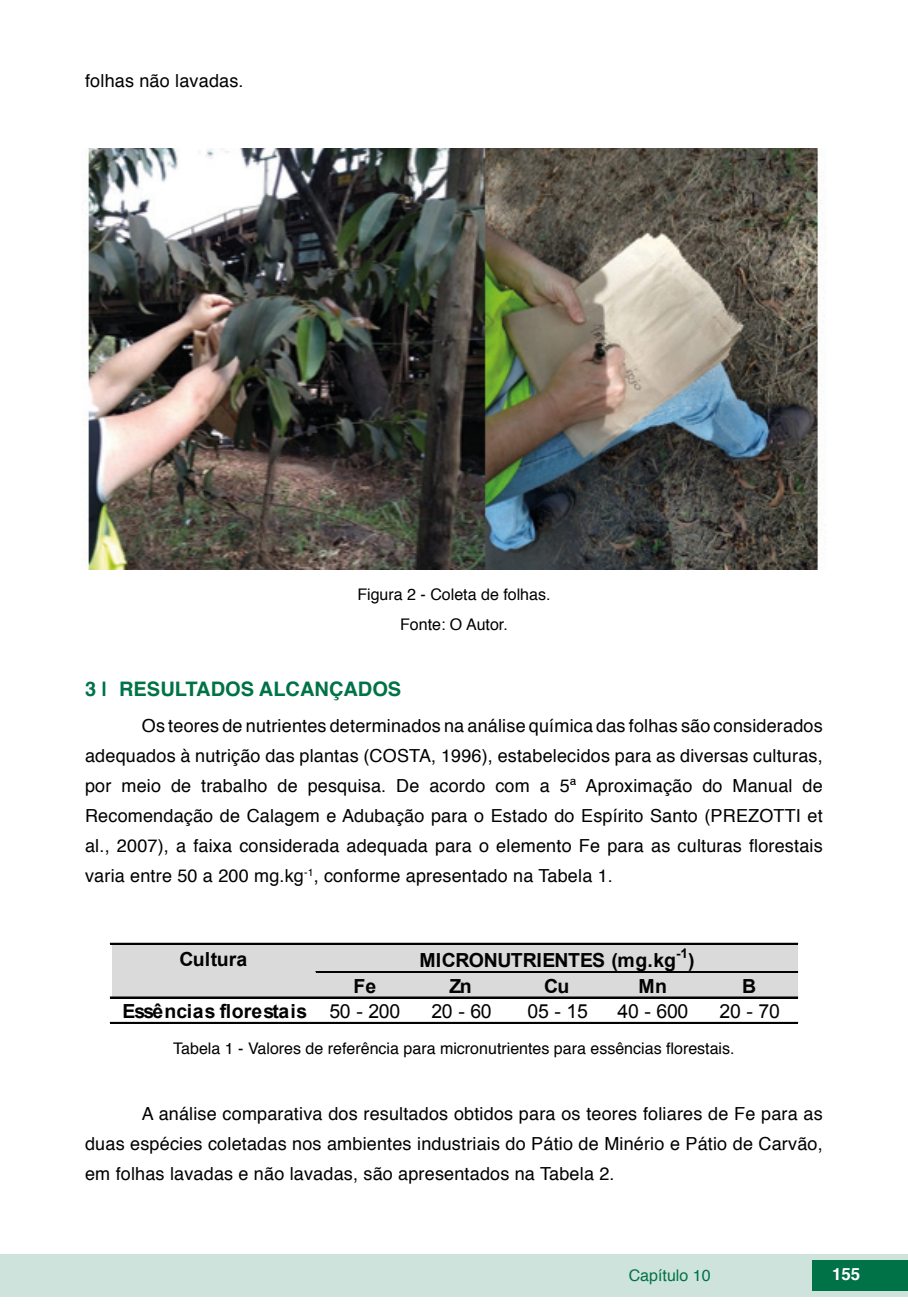
<style>
.page{position:relative;width:908px;height:1304px;background:#fff}
.page>*{position:absolute;margin:0;border:0;box-sizing:border-box;transform-origin:0 0}
.t1{font:700 20px "Helvetica";color:#007247}
.t2{font:700 19.4px "Arial";letter-spacing:-.005em;color:#020203}
.t3{font:19.4px "Arial";letter-spacing:-.02em;color:#020203}
.t4{font:700 19.4px "Arial";letter-spacing:-.025em;color:#020203}
.t5{font:18px/30px "Helvetica";letter-spacing:.01em;color:#000;text-align:justify}
.t6{font:700 16.8px "Helvetica";color:#fff}
.t7{font:16px/30.6px "Helvetica";color:#000;text-align:center}
.t8{font:16px "Helvetica";color:#007247}
.t9{font:700 13.4px "Arial";color:#020203}
.s1{font-weight:400}
</style>
<div class="page">
<div style="left:0;top:1254px;width:906px;height:43px;background:#cde3db"></div>
<div style="left:812px;top:1261px;width:95px;height:30px;background:#007247"></div>
<img style="left:83px;top:149px;width:742px;height:420px">
<div style="left:112px;top:945px;width:685px;height:53px;background:#dadada"></div>
<hr style="left:110px;top:943px;width:687px;height:2px;background:#020203">
<hr style="left:316px;top:971px;width:481px;height:1px;background:#020203">
<hr style="left:316px;top:972px;width:481px;height:1px;background:#020203">
<hr style="left:110px;top:997px;width:687px;height:1px;background:#020203">
<hr style="left:110px;top:1022px;width:687px;height:2px;background:#020203">
<p class="t5" style="left:85px;top:66px;width:160px">folhas não lavadas.</p>
<p class="t7" style="left:357px;top:579px;width:194px">Figura 2 - Coleta de folhas.<br>Fonte: O Autor.</p>
<p class="t1" style="left:85px;top:673px;width:317px">3 | RESULTADOS ALCANÇADOS</p>
<p class="t5" style="left:85px;top:711px;width:738px;text-indent:57px">Os teores de nutrientes determinados na análise química das folhas são considerados adequados à nutrição das plantas (COSTA, 1996), estabelecidos para as diversas culturas, por meio de trabalho de pesquisa. De acordo com a 5ª Aproximação do Manual de Recomendação de Calagem e Adubação para o Estado do Espírito Santo (PREZOTTI et al., 2007), a faixa considerada adequada para o elemento Fe para as culturas florestais varia entre 50 a 200 mg.kg<sup>-1</sup>, conforme apresentado na Tabela 1.</p>
<p class="t2" style="left:179px;top:946px;width:69px">Cultura</p>
<p class="t4" style="left:419px;top:948px;width:258px">MICRONUTRIENTES (mg.kg</p>
<p class="t9" style="left:675px;top:945px;width:13px">-1</p>
<p class="t2" style="left:687px;top:948px;width:8px">)</p>
<p class="t2" style="left:353px;top:973px;width:24px">Fe</p>
<p class="t2" style="left:449px;top:973px;width:24px">Zn</p>
<p class="t2" style="left:543px;top:973px;width:27px">Cu</p>
<p class="t2" style="left:638px;top:973px;width:30px">Mn</p>
<p class="t2" style="left:741px;top:973px;width:16px">B</p>
<p class="t2" style="left:122px;top:998px;width:279px">Essências florestais <span class="s1">50 - 200</span></p>
<p class="t3" style="left:431px;top:998px;width:62px">20 - 60</p>
<p class="t3" style="left:527px;top:998px;width:62px">05 - 15</p>
<p class="t3" style="left:617px;top:998px;width:72px">40 - 600</p>
<p class="t3" style="left:719px;top:998px;width:62px">20 - 70</p>
<p class="t7" style="left:173px;top:1034px;width:562px">Tabela 1 - Valores de referência para micronutrientes para essências florestais.</p>
<p class="t5" style="left:85px;top:1099px;width:738px;text-indent:57px">A análise comparativa dos resultados obtidos para os teores foliares de Fe para as duas espécies coletadas nos ambientes industriais do Pátio de Minério e Pátio de Carvão, em folhas lavadas e não lavadas, são apresentados na Tabela 2.</p>
<p class="t8" style="left:628px;top:1263px;width:83px">Capítulo 10</p>
<p class="t6" style="left:831px;top:1261px;width:30px">155</p>
</div>
